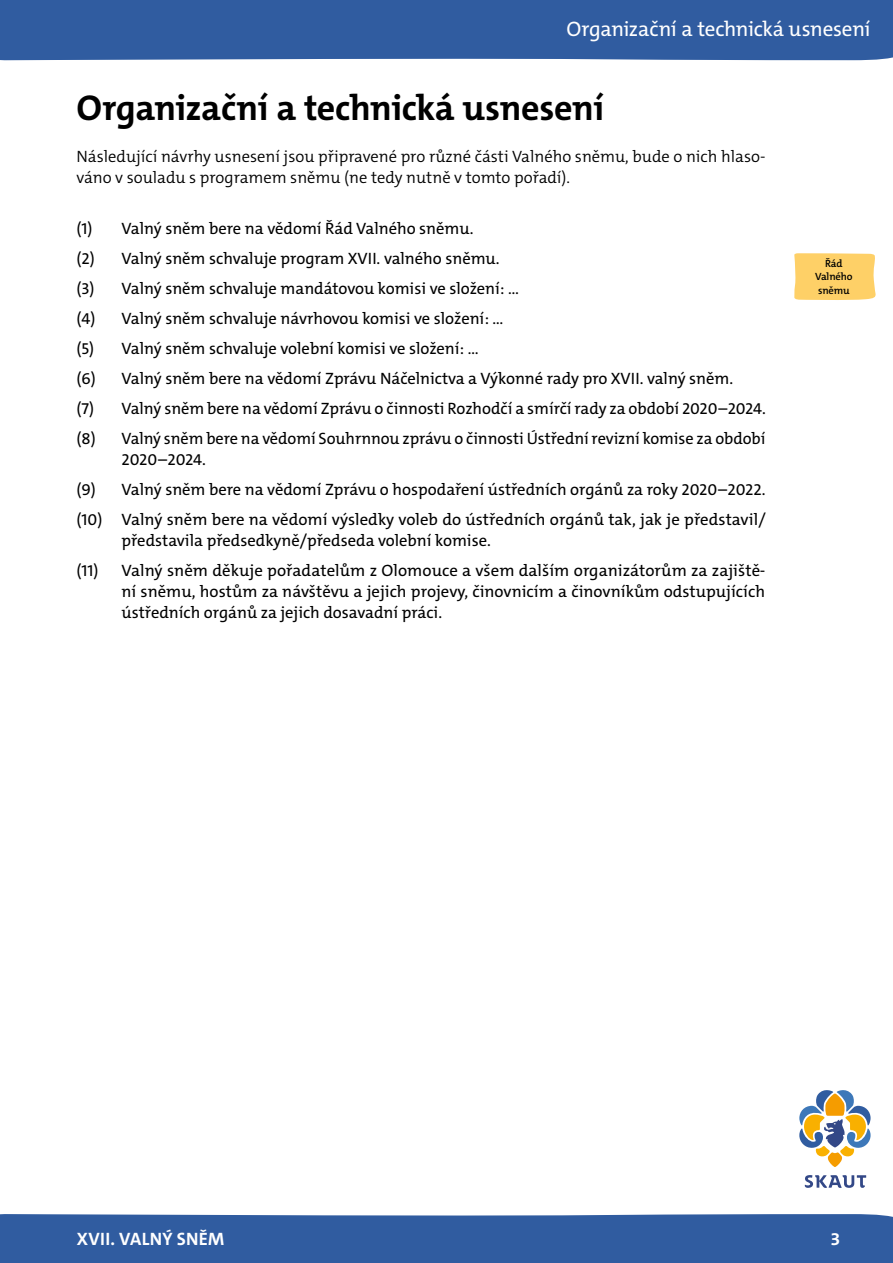
<style>
.page{position:relative;width:893px;height:1263px;background:#fff}
.page>*{position:absolute;margin:0;border:0;box-sizing:border-box;transform-origin:0 0}
.t1{font:700 36px "The Mix C5";letter-spacing:-.015em;color:#000}
._2_nadpis{font:21px "The Mix C5";letter-spacing:-.015em;color:#fff}
.t2{font:700 18px "The Mix C5";letter-spacing:.015em;color:#fff}
.t3{font:16.5px/21px "The Mix C5";color:#000}
.t4{font:300 16.5px/21px "The Mix C5";color:#000}
.t5{font:600 10.5px/13.5px "The Mix C5";letter-spacing:-.01em;color:#000;text-align:center}
</style>
<div class="page">
<div style="left:0;top:1214px;width:893px;height:49px;background:#305ca0"></div>
<div style="left:0;top:0;width:893px;height:61px;background:#305ca0"></div>
<svg style="left:805px;top:1175px;width:61px;height:13px"></svg>
<svg style="left:799px;top:1090px;width:71px;height:77px"></svg>
<svg style="left:794px;top:253px;width:82px;height:47px;background:#fed26e"></svg>
<p class="_2_nadpis" style="left:566px;top:15px;width:306px">Organizační a technická usnesení</p>
<p class="t1" style="left:77px;top:85px;width:529px">Organizační a technická usnesení</p>
<p class="t4" style="left:77px;top:146px;width:690px">Následující návrhy usnesení jsou připravené pro různé části Valného sněmu, bude o nich hlaso‑ váno v souladu s programem sněmu (ne tedy nutně v tomto pořadí).</p>
<p class="t3" style="left:77px;top:218px;width:398px">(1) Valný sněm bere na vědomí Řád Valného sněmu.</p>
<p class="t3" style="left:77px;top:248px;width:424px">(2) Valný sněm schvaluje program XVII. valného sněmu.</p>
<p class="t3" style="left:77px;top:278px;width:444px">(3) Valný sněm schvaluje mandátovou komisi ve složení: …</p>
<p class="t3" style="left:77px;top:308px;width:429px">(4) Valný sněm schvaluje návrhovou komisi ve složení: …</p>
<p class="t3" style="left:77px;top:338px;width:404px">(5) Valný sněm schvaluje volební komisi ve složení: …</p>
<p class="t3" style="left:77px;top:368px;width:658px">(6) Valný sněm bere na vědomí Zprávu Náčelnictva a Výkonné rady pro XVII. valný sněm.</p>
<p class="t3" style="left:77px;top:398px;width:691px">(7) Valný sněm bere na vědomí Zprávu o činnosti Rozhodčí a smírčí rady za období 2020–2024.</p>
<p class="t3" style="left:122px;top:428px;width:645px;text-indent:-45px">(8) Valný sněm bere na vědomí Souhrnnou zprávu o činnosti Ústřední revizní komise za období<br>2020–2024.</p>
<p class="t3" style="left:77px;top:479px;width:690px">(9) Valný sněm bere na vědomí Zprávu o hospodaření ústředních orgánů za roky 2020–2022.</p>
<p class="t3" style="left:122px;top:509px;width:646px;text-indent:-45px">(10) Valný sněm bere na vědomí výsledky voleb do ústředních orgánů tak, jak je představil/ představila předsedkyně/předseda volební komise.</p>
<p class="t3" style="left:122px;top:560px;width:645px;text-align:justify;text-indent:-45px">(11) Valný sněm děkuje pořadatelům z Olomouce a všem dalším organizátorům za zajiště&shy;ní sněmu, hostům za návštěvu a jejich projevy, činovnicím a činovníkům odstupujících ústředních orgánů za jejich dosavadní práci.</p>
<p class="t5" style="left:815px;top:257px;width:39px">Řád<br>Valného sněmu</p>
<p class="t2" style="left:77px;top:1227px;width:149px">XVII. VALNÝ SNĚM</p>
<p class="t2" style="left:830px;top:1227px;width:11px">3</p>
</div>
